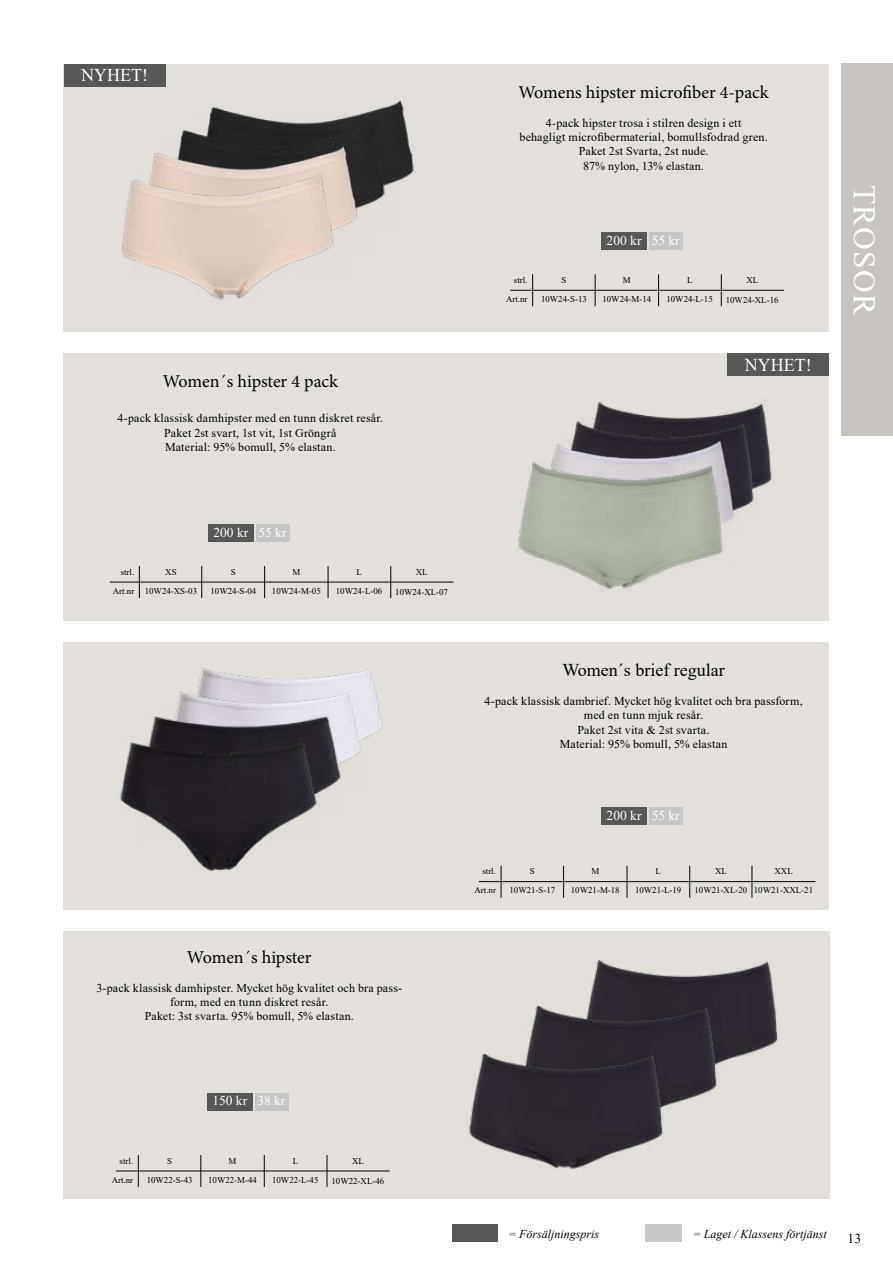
<style>
.page{position:relative;width:893px;height:1263px;background:#fff}
.page>*{position:absolute;margin:0;border:0;box-sizing:border-box;transform-origin:0 0}
.t1{font:31.5px "Times New Roman";letter-spacing:.035em;color:#fff}
.t2{font:18px "Minion Pro";letter-spacing:-.005em;color:#000}
.t3{font:18px "Times New Roman";color:#000}
.t4{font:18px "Times New Roman";color:#fff}
.t5{font:13.5px "Times New Roman";color:#fff}
.t6{font:13.5px "Times New Roman";color:#000}
.t7{font:12px/14.4px "Times New Roman";letter-spacing:.015em;color:#000;text-align:center}
.t8{font:italic 12px "Times New Roman";color:#000}
.t9{font:8.85px "Times New Roman";color:#000}
</style>
<div class="page">
<div style="left:64px;top:64px;width:765px;height:268px;background:#e3e0db"></div>
<div style="left:64px;top:642px;width:765px;height:268px;background:#e3e0db"></div>
<div style="left:64px;top:353px;width:765px;height:268px;background:#e3e0db"></div>
<img style="left:198px;top:668px;width:186px;height:69px">
<img style="left:177px;top:687px;width:190px;height:75px">
<img style="left:151px;top:706px;width:192px;height:86px">
<img style="left:120px;top:732px;width:200px;height:139px">
<div style="left:841px;top:64px;width:52px;height:372px;background:#c8c4bf"></div>
<div style="left:601px;top:807px;width:45px;height:18px;background:#575756"></div>
<div style="left:649px;top:807px;width:34px;height:18px;background:#c6c6c6"></div>
<div style="left:601px;top:232px;width:45px;height:18px;background:#575756"></div>
<div style="left:649px;top:232px;width:34px;height:18px;background:#c6c6c6"></div>
<div style="left:208px;top:524px;width:45px;height:18px;background:#575756"></div>
<div style="left:256px;top:524px;width:34px;height:18px;background:#c6c6c6"></div>
<hr style="left:595px;top:274px;width:1px;height:32px;background:#000">
<hr style="left:658px;top:274px;width:1px;height:32px;background:#000">
<hr style="left:721px;top:274px;width:1px;height:32px;background:#000">
<hr style="left:510px;top:290px;width:274px;height:1px;background:#000">
<hr style="left:532px;top:274px;width:1px;height:32px;background:#000">
<hr style="left:264px;top:566px;width:1px;height:32px;background:#000">
<hr style="left:328px;top:566px;width:1px;height:32px;background:#000">
<hr style="left:390px;top:566px;width:1px;height:32px;background:#000">
<hr style="left:110px;top:582px;width:343px;height:1px;background:#000">
<hr style="left:139px;top:566px;width:1px;height:32px;background:#000">
<hr style="left:201px;top:566px;width:1px;height:32px;background:#000">
<hr style="left:563px;top:866px;width:1px;height:31px;background:#000">
<hr style="left:627px;top:866px;width:1px;height:31px;background:#000">
<hr style="left:689px;top:866px;width:1px;height:31px;background:#000">
<hr style="left:479px;top:881px;width:336px;height:1px;background:#000">
<hr style="left:501px;top:866px;width:1px;height:31px;background:#000">
<hr style="left:752px;top:866px;width:1px;height:31px;background:#000">
<div style="left:452px;top:1225px;width:45px;height:17px;background:#575756"></div>
<div style="left:645px;top:1225px;width:37px;height:17px;background:#c6c6c6"></div>
<div style="left:64px;top:64px;width:102px;height:23px;background:#575756"></div>
<div style="left:727px;top:353px;width:102px;height:23px;background:#575756"></div>
<div style="left:64px;top:931px;width:766px;height:268px;background:#e3e0db"></div>
<div style="left:207px;top:1093px;width:45px;height:17px;background:#575756"></div>
<div style="left:255px;top:1093px;width:34px;height:17px;background:#c6c6c6"></div>
<hr style="left:201px;top:1155px;width:1px;height:32px;background:#000">
<hr style="left:264px;top:1155px;width:1px;height:32px;background:#000">
<hr style="left:327px;top:1155px;width:1px;height:32px;background:#000">
<hr style="left:116px;top:1171px;width:274px;height:1px;background:#000">
<hr style="left:138px;top:1155px;width:1px;height:32px;background:#000">
<img style="left:588px;top:961px;width:190px;height:101px">
<img style="left:527px;top:1006px;width:195px;height:99px">
<img style="left:469px;top:1054px;width:199px;height:115px">
<img style="left:594px;top:401px;width:178px;height:87px">
<img style="left:573px;top:418px;width:184px;height:91px">
<img style="left:552px;top:436px;width:186px;height:85px">
<img style="left:518px;top:459px;width:211px;height:131px">
<img style="left:209px;top:100px;width:207px;height:81px">
<img style="left:180px;top:116px;width:217px;height:88px">
<img style="left:152px;top:140px;width:217px;height:85px">
<img style="left:122px;top:166px;width:224px;height:134px">
<h2 class="t4" style="left:81px;top:63px;width:68px">NYHET!</h2>
<h2 class="t2" style="left:163px;top:369px;width:177px">Women´s hipster 4 pack</h2>
<p class="t7" style="left:117px;top:411px;width:267px">4-pack klassisk damhipster med en tunn diskret resår.<br>Paket 2st svart, 1st vit, 1st Gröngrå<br>Material: 95% bomull, 5% elastan.</p>
<h2 class="t2" style="left:518px;top:80px;width:252px">Womens hipster microfiber 4-pack</h2>
<p class="t7" style="left:519px;top:115px;width:250px">4-pack hipster trosa i stilren design i ett<br>behagligt microfibermaterial, bomullsfodrad gren.<br>Paket 2st Svarta, 2st nude.<br>87% nylon, 13% elastan.</p>
<p class="t5" style="left:607px;top:231px;width:75px">200 kr 55 kr</p>
<p class="t9" style="left:514px;top:274px;width:15px">strl.</p>
<p class="t9" style="left:561px;top:274px;width:6px">S</p>
<p class="t9" style="left:623px;top:274px;width:9px">M</p>
<p class="t9" style="left:687px;top:274px;width:7px">L</p>
<p class="t9" style="left:746px;top:274px;width:13px">XL</p>
<p class="t9" style="left:506px;top:293px;width:23px">Art.nr</p>
<p class="t9" style="left:541px;top:293px;width:47px">10W24-S-13</p>
<p class="t9" style="left:602px;top:293px;width:50px">10W24-M-14</p>
<p class="t9" style="left:666px;top:293px;width:48px">10W24-L-15</p>
<p class="t9" style="left:726px;top:294px;width:54px">10W24-XL-16</p>
<h2 class="t4" style="left:745px;top:352px;width:68px">NYHET!</h2>
<h1 class="t1" style="left:887px;top:185px;width:132px;rotate:90deg">TROSOR</h1>
<p class="t5" style="left:213px;top:523px;width:75px">200 kr 55 kr</p>
<p class="t9" style="left:121px;top:565px;width:15px">strl.</p>
<p class="t9" style="left:165px;top:565px;width:13px">XS</p>
<p class="t9" style="left:231px;top:565px;width:6px">S</p>
<p class="t9" style="left:292px;top:565px;width:9px">M</p>
<p class="t9" style="left:357px;top:565px;width:7px">L</p>
<p class="t9" style="left:113px;top:585px;width:86px">Art.nr 10W24-XS-03</p>
<p class="t9" style="left:210px;top:585px;width:47px">10W24-S-04</p>
<p class="t9" style="left:272px;top:585px;width:50px">10W24-M-05</p>
<p class="t9" style="left:336px;top:585px;width:48px">10W24-L-06</p>
<p class="t9" style="left:416px;top:565px;width:13px">XL</p>
<p class="t9" style="left:395px;top:586px;width:54px">10W24-XL-07</p>
<h2 class="t2" style="left:187px;top:945px;width:126px">Women´s hipster</h2>
<p class="t7" style="left:96px;top:980px;width:307px">3-pack klassisk damhipster. Mycket hög kvalitet och bra pass&shy;form, med en tunn diskret resår.<br>Paket: 3st svarta. 95% bomull, 5% elastan.</p>
<h2 class="t3" style="left:562px;top:657px;width:164px">Women´s brief regular</h2>
<p class="t7" style="left:484px;top:693px;width:320px">4-pack klassisk dambrief. Mycket hög kvalitet och bra passform, med en tunn mjuk resår.<br>Paket 2st vita &amp; 2st svarta.<br>Material: 95% bomull, 5% elastan</p>
<p class="t9" style="left:482px;top:865px;width:15px">strl.</p>
<p class="t5" style="left:607px;top:806px;width:75px">200 kr 55 kr</p>
<p class="t9" style="left:530px;top:865px;width:6px">S</p>
<p class="t9" style="left:591px;top:865px;width:9px">M</p>
<p class="t9" style="left:656px;top:865px;width:7px">L</p>
<p class="t9" style="left:715px;top:865px;width:13px">XL</p>
<p class="t9" style="left:774px;top:865px;width:20px">XXL</p>
<p class="t9" style="left:474px;top:884px;width:23px">Art.nr</p>
<p class="t9" style="left:509px;top:884px;width:47px">10W21-S-17</p>
<p class="t9" style="left:571px;top:884px;width:50px">10W21-M-18</p>
<p class="t9" style="left:635px;top:884px;width:48px">10W21-L-19</p>
<p class="t9" style="left:694px;top:884px;width:54px">10W21-XL-20</p>
<p class="t9" style="left:754px;top:884px;width:61px">10W21-XXL-21</p>
<p class="t5" style="left:212px;top:1091px;width:75px">150 kr 38 kr</p>
<p class="t9" style="left:120px;top:1154px;width:15px">strl.</p>
<p class="t9" style="left:167px;top:1154px;width:6px">S</p>
<p class="t9" style="left:229px;top:1154px;width:9px">M</p>
<p class="t9" style="left:293px;top:1154px;width:7px">L</p>
<p class="t9" style="left:352px;top:1154px;width:13px">XL</p>
<p class="t9" style="left:112px;top:1173px;width:23px">Art.nr</p>
<p class="t9" style="left:147px;top:1173px;width:47px">10W22-S-43</p>
<p class="t9" style="left:208px;top:1173px;width:50px">10W22-M-44</p>
<p class="t9" style="left:272px;top:1173px;width:48px">10W22-L-45</p>
<p class="t9" style="left:331px;top:1175px;width:54px">10W22-XL-46</p>
<p class="t8" style="left:508px;top:1225px;width:93px">= Försäljningspris</p>
<p class="t8" style="left:693px;top:1225px;width:136px">= Laget / Klassens förtjänst</p>
<p class="t6" style="left:848px;top:1228px;width:15px">13</p>
</div>
